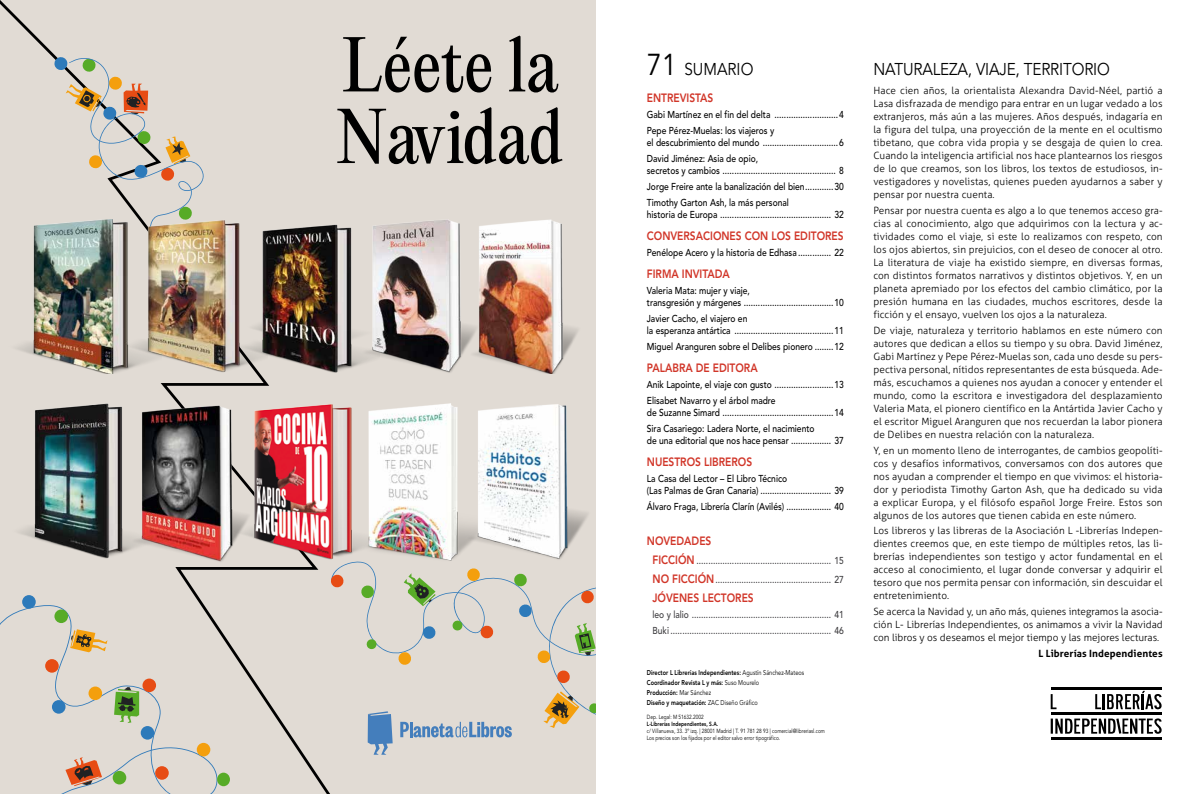
<style>
.page{position:relative;width:1191px;height:794px;background:#fff}
.page>*{position:absolute;margin:0;border:0;box-sizing:border-box;transform-origin:0 0}
.t1{font:67.8px/71.6px "PP Editorial New";color:#000}
.t2{font:17px "Avenir LT Std";letter-spacing:-.01em;color:#000;scale:.9 1}
.t3{font:800 12px "Avenir LT Std";color:#d13629;scale:.85 1}
.t4{font:300 10px/13px "Aller";letter-spacing:.01em;color:#000;text-align:justify}
.t5{font:500 10px/16.1px "Avenir LT Std";color:#000;scale:.85 1}
.t6{font:500 10px/18.9px "Avenir LT Std";color:#3e3d40;scale:.85 1}
.t7{font:700 10px "Aller";letter-spacing:.01em;color:#000}
.t8{font:800 7px/9.8px "Avenir LT Std";color:#000;scale:.8 1}
.t9{font:6px/7px "Avenir LT Std";color:#000;scale:.8 1}
.t10{font:800 6px "Avenir LT Std";color:#000;scale:.8 1}
.s1{font-size:30px}
.s2{font-weight:800;font-size:12px;color:#d13629}
.s3{font-weight:400}
</style>
<div class="page">
<div style="left:0;top:0;width:595px;height:794px;background:#e1dbd4"></div>
<svg style="left:0;top:1px;width:330px;height:793px"></svg>
<svg style="left:0;top:604px;width:219px;height:190px"></svg>
<div style="left:88px;top:686px;width:14px;height:14px;background:#f49f0d;border-radius:50%"></div>
<div style="left:197px;top:743px;width:13px;height:13px;background:#f49f0d;border-radius:50%"></div>
<div style="left:54px;top:609px;width:14px;height:14px;background:#57ab27;border-radius:50%"></div>
<div style="left:113px;top:771px;width:13px;height:13px;background:#57ab27;border-radius:50%"></div>
<div style="left:217px;top:772px;width:13px;height:14px;background:#57ab27;border-radius:50%"></div>
<div style="left:22px;top:595px;width:14px;height:13px;background:#2d7aba;border-radius:50%"></div>
<div style="left:52px;top:700px;width:13px;height:13px;background:#2d7aba;border-radius:50%"></div>
<div style="left:141px;top:726px;width:13px;height:13px;background:#2d7aba;border-radius:50%"></div>
<div style="left:45px;top:659px;width:14px;height:13px;background:#e74c14;border-radius:50%"></div>
<div style="left:142px;top:678px;width:14px;height:14px;background:#e74c14;border-radius:50%"></div>
<div style="left:155px;top:766px;width:14px;height:13px;background:#e74c14;border-radius:50%"></div>
<svg style="left:70px;top:629px;width:37px;height:23px"></svg>
<svg style="left:114px;top:687px;width:25px;height:36px"></svg>
<svg style="left:65px;top:757px;width:37px;height:29px"></svg>
<svg style="left:54px;top:56px;width:151px;height:163px"></svg>
<svg style="left:331px;top:567px;width:264px;height:187px"></svg>
<img style="left:161px;top:219px;width:107px;height:154px">
<img style="left:123px;top:404px;width:134px;height:165px">
<img style="left:228px;top:223px;width:125px;height:156px">
<img style="left:207px;top:404px;width:147px;height:163px">
<img style="left:353px;top:219px;width:108px;height:154px">
<img style="left:354px;top:404px;width:138px;height:170px">
<img style="left:461px;top:219px;width:117px;height:154px">
<img style="left:462px;top:404px;width:133px;height:169px">
<img style="left:5px;top:219px;width:156px;height:154px">
<img style="left:7px;top:404px;width:156px;height:161px">
<hr style="left:1050px;top:712px;width:111px;height:2px;background:#000">
<hr style="left:1050px;top:687px;width:111px;height:3px;background:#000">
<hr style="left:1050px;top:737px;width:111px;height:2px;background:#000">
<svg style="left:1050px;top:718px;width:111px;height:16px"></svg>
<svg style="left:1050px;top:694px;width:6px;height:15px"></svg>
<svg style="left:1095px;top:691px;width:66px;height:18px"></svg>
<h1 class="t1" style="left:336px;top:29px;width:229px">Léete la<br>Navidad</h1>
<h2 class="t2" style="left:647px;top:59px;width:120px"><span class="s1">71</span> SUMARIO</h2>
<h2 class="t2" style="left:873px;top:60px;width:264px">NATURALEZA, VIAJE, TERRITORIO</h2>
<p class="t4" style="left:873px;top:84px;width:291px">Hace cien años, la orientalista Alexandra David-Néel, partió a Lasa disfrazada de mendigo para entrar en un lugar vedado a los extranjeros, más aún a las mujeres. Años después, indagaría en la figura del tulpa, una proyección de la mente en el ocultismo tibetano, que cobra vida propia y se desgaja de quien lo crea.<br>Cuando la inteligencia artificial nos hace plantearnos los riesgos de lo que creamos, son los libros, los textos de estudiosos, in&shy;vestigadores y novelistas, quienes pueden ayudarnos a saber y pensar por nuestra cuenta.</p>
<p class="t4" style="left:873px;top:204px;width:291px">Pensar por nuestra cuenta es algo a lo que tenemos acceso gra&shy;cias al conocimiento, algo que adquirimos con la lectura y ac&shy;tividades como el viaje, si este lo realizamos con respeto, con los ojos abiertos, sin prejuicios, con el deseo de conocer al otro.<br>La literatura de viaje ha existido siempre, en diversas formas, con distintos formatos narrativos y distintos objetivos. Y, en un planeta apremiado por los efectos del cambio climático, por la presión humana en las ciudades, muchos escritores, desde la ficción y el ensayo, vuelven los ojos a la naturaleza.</p>
<p class="t4" style="left:873px;top:324px;width:291px">De viaje, naturaleza y territorio hablamos en este número con autores que dedican a ellos su tiempo y su obra. David Jiménez, Gabi Martínez y Pepe Pérez-Muelas son, cada uno desde su pers&shy;pectiva personal, nítidos representantes de esta búsqueda. Ade&shy;más, escuchamos a quienes nos ayudan a conocer y entender el mundo, como la escritora e investigadora del desplazamiento Valeria Mata, el pionero científico en la Antártida Javier Cacho y el escritor Miguel Aranguren que nos recuerdan la labor pionera de Delibes en nuestra relación con la naturaleza.</p>
<p class="t4" style="left:873px;top:443px;width:291px">Y, en un momento lleno de interrogantes, de cambios geopolíti&shy;cos y desafíos informativos, conversamos con dos autores que nos ayudan a comprender el tiempo en que vivimos: el historia&shy;dor y periodista Timothy Garton Ash, que ha dedicado su vida a explicar Europa, y el filósofo español Jorge Freire. Estos son algunos de los autores que tienen cabida en este número.</p>
<p class="t4" style="left:873px;top:524px;width:291px">Los libreros y las libreras de la Asociación L -Librerías Indepen&shy;dientes creemos que, en este tiempo de múltiples retos, las li&shy;brerías independientes son testigo y actor fundamental en el acceso al conocimiento, el lugar donde conversar y adquirir el tesoro que nos permita pensar con información, sin descuidar el entretenimiento.</p>
<p class="t4" style="left:873px;top:605px;width:291px">Se acerca la Navidad y, un año más, quienes integramos la asocia&shy;ción L- Librerías Independientes, os animamos a vivir la Navidad con libros y os deseamos el mejor tiempo y las mejores lecturas.</p>
<p class="t7" style="left:1038px;top:647px;width:126px">L Librerías Independientes</p>
<p class="t3" style="left:647px;top:91px;width:80px">ENTREVISTAS</p>
<p class="t5" style="left:647px;top:107px;width:233px">Gabi Martínez en el fin del delta ...........................4<br>Pepe Pérez-Muelas: los viajeros y</p>
<p class="t5" style="left:647px;top:135px;width:233px">el descubrimiento del mundo ................................6<br>David Jiménez: Asia de opio,</p>
<p class="t5" style="left:647px;top:163px;width:233px;text-align:justify">secretos y cambios ................................................ 8<br>Jorge Freire ante la banalización del bien............30<br>Timothy Garton Ash, la más personal</p>
<p class="t5" style="left:647px;top:207px;width:233px">historia de Europa ............................................... 32</p>
<p class="t3" style="left:647px;top:229px;width:233px">CONVERSACIONES CON LOS EDITORES</p>
<p class="t5" style="left:647px;top:245px;width:233px">Penélope Acero y la historia de Edhasa .............. 22</p>
<p class="t3" style="left:647px;top:266px;width:99px">FIRMA INVITADA</p>
<p class="t5" style="left:647px;top:285px;width:233px;line-height:12px">Valeria Mata: mujer y viaje,<br>transgresión y márgenes ......................................10</p>
<p class="t5" style="left:647px;top:313px;width:233px;line-height:12px">Javier Cacho, el viajero en<br>la esperanza antártica ..........................................11</p>
<p class="t5" style="left:647px;top:339px;width:233px">Miguel Aranguren sobre el Delibes pionero ........12</p>
<p class="t3" style="left:647px;top:360px;width:132px">PALABRA DE EDITORA</p>
<p class="t5" style="left:647px;top:376px;width:233px">Anik Lapointe, el viaje con gusto .........................13<br>Elisabet Navarro y el árbol madre</p>
<p class="t5" style="left:647px;top:405px;width:233px">de Suzanne Simard ...............................................14<br>Sira Casariego: Ladera Norte, el nacimiento</p>
<p class="t5" style="left:647px;top:433px;width:233px">de una editorial que nos hace pensar ................. 37</p>
<p class="t3" style="left:647px;top:454px;width:125px">NUESTROS LIBREROS</p>
<p class="t5" style="left:647px;top:472px;width:233px;line-height:12px">La Casa del Lector – El Libro Técnico<br>(Las Palmas de Gran Canaria) .............................. 39</p>
<p class="t5" style="left:647px;top:498px;width:233px">Álvaro Fraga, Librería Clarín (Avilés) ................... 40</p>
<p class="t3" style="left:647px;top:533px;width:77px">NOVEDADES</p>
<p class="t6" style="left:652px;top:551px;width:227px"><span class="s2">FICCIÓN</span> ......................................................... 15<br><span class="s2">NO FICCIÓN</span>................................................. 27</p>
<p class="t3" style="left:652px;top:590px;width:121px">JÓVENES LECTORES</p>
<p class="t6" style="left:652px;top:606px;width:227px;line-height:16.1px">leo y lalio ........................................................... 41<br>Buki .................................................................... 46</p>
<p class="t8" style="left:647px;top:668px;width:198px">Director L Librerías Independientes: <span class="s3">Agustín Sánchez-Mateos </span>Coordinador Revista L y más: <span class="s3">Suso Mourelo<br></span>Producción: <span class="s3">Mar Sánchez<br></span>Diseño y maquetación: <span class="s3">ZAC Diseño Gráfico</span></p>
<p class="t9" style="left:647px;top:713px;width:73px">Dep. Legal: M 51632.2002</p>
<p class="t10" style="left:647px;top:720px;width:91px">L-Librerías Independientes, S.A.</p>
<p class="t9" style="left:647px;top:727px;width:224px">c/ Villanueva, 33. 3º izq. | 28001 Madrid | T. 91 781 28 93 | comercial@libreriasl.com<br>Los precios son los fijados por el editor salvo error tipográfico.</p>
</div>
